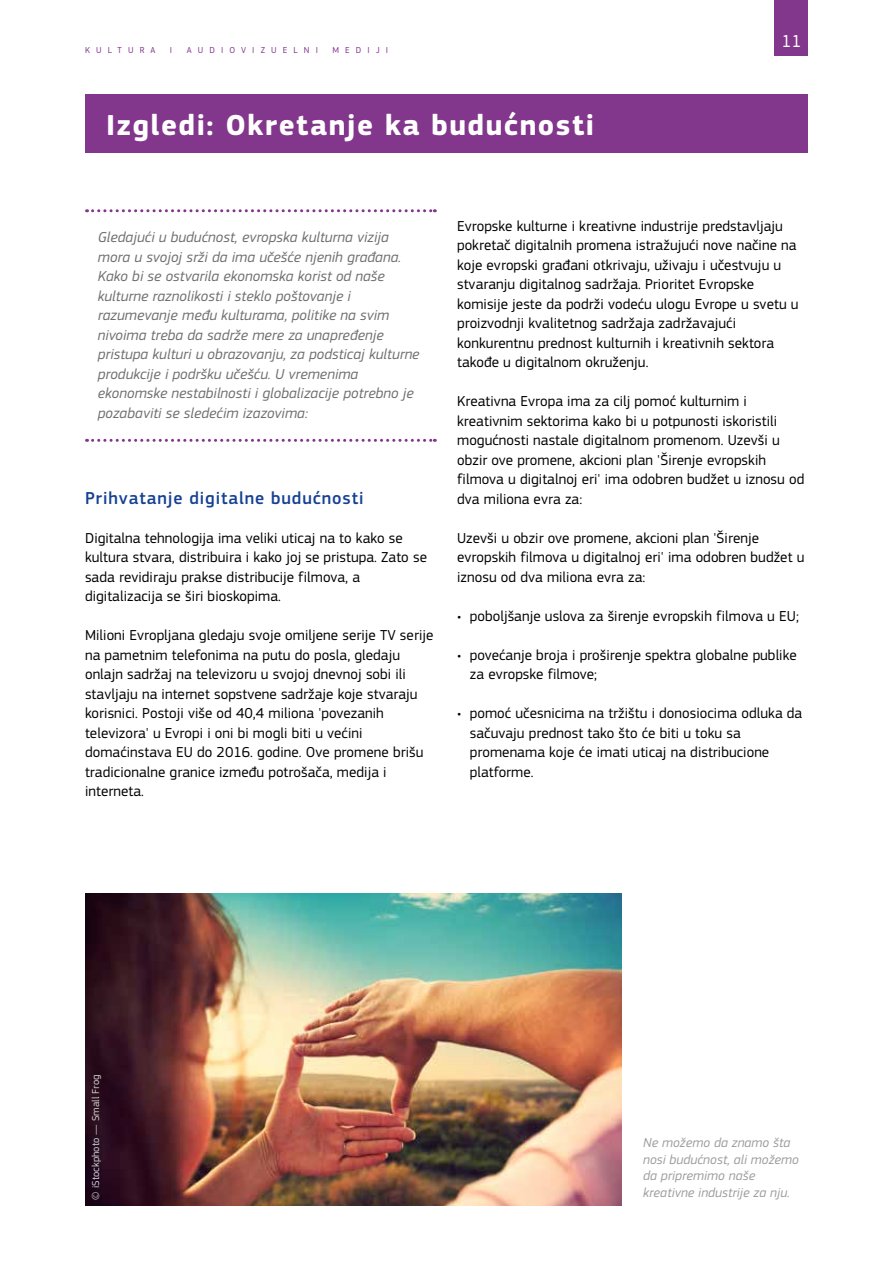
<style>
.page{position:relative;width:893px;height:1263px;background:#fff}
.page>*{position:absolute;margin:0;border:0;box-sizing:border-box;transform-origin:0 0}
.t1{font:700 30px "EC Square Sans Pro";letter-spacing:.05em;color:#fff}
.t2{font:500 18px "EC Square Sans Pro";color:#164194}
.t3{font:18px "EC Square Sans Pro";color:#fff}
.t4{font:15px/19.5px "EC Square Sans Pro";letter-spacing:.005em;color:#000}
.t5{font:italic 15px/19.5px "EC Square Sans Pro";letter-spacing:.005em;color:#706f6f}
.t6{font:italic 13.5px/16.5px "EC Square Sans Pro";letter-spacing:.005em;color:#9d9d9c}
.t7{font:10.5px "EC Square Sans Pro";letter-spacing:.005em;color:#d0d0d0}
.t8{font:9px "EC Square Sans Pro";letter-spacing:.68em;color:#82368c}
</style>
<div class="page">
<div style="left:775px;top:0;width:33px;height:55px;background:#82368c"></div>
<svg style="left:87px;top:209px;width:348px;height:3px"></svg>
<svg style="left:87px;top:439px;width:348px;height:3px"></svg>
<div style="left:85px;top:94px;width:723px;height:59px;background:#82368c"></div>
<img style="left:85px;top:894px;width:537px;height:312px">
<p class="t8" style="left:85px;top:45px;width:72px">Kultura</p>
<p class="t8" style="left:170px;top:45px;width:4px">i</p>
<p class="t8" style="left:187px;top:45px;width:133px">audiovizuelni</p>
<p class="t8" style="left:332px;top:45px;width:57px">mediji</p>
<h1 class="t1" style="left:106px;top:107px;width:489px">Izgledi: Okretanje ka budućnosti</h1>
<p class="t3" style="left:781px;top:30px;width:22px">11</p>
<p class="t5" style="left:98px;top:227px;width:323px">Gledajući u budućnost, evropska kulturna vizija mora u svojoj srži da ima učešće njenih građana.<br>Kako bi se ostvarila ekonomska korist od naše kulturne raznolikosti i steklo poštovanje i razumevanje među kulturama, politike na svim nivoima treba da sadrže mere za unapređenje pristupa kulturi u obrazovanju, za podsticaj kulturne produkcije i podršku učešću. U vremenima ekonomske nestabilnosti i globalizacije potrebno je pozabaviti se sledećim izazovima:</p>
<p class="t2" style="left:85px;top:487px;width:280px">Prihvatanje digitalne budućnosti</p>
<p class="t4" style="left:85px;top:528px;width:343px">Digitalna tehnologija ima veliki uticaj na to kako se kultura stvara, distribuira i kako joj se pristupa. Zato se sada revidiraju prakse distribucije filmova, a digitalizacija se širi bioskopima.</p>
<p class="t4" style="left:85px;top:626px;width:350px">Milioni Evropljana gledaju svoje omiljene serije TV serije na pametnim telefonima na putu do posla, gledaju onlajn sadržaj na televizoru u svojoj dnevnoj sobi ili stavljaju na internet sopstvene sadržaje koje stvaraju korisnici. Postoji više od 40,4 miliona 'povezanih televizora' u Evropi i oni bi mogli biti u većini domaćinstava EU do 2016. godine. Ove promene brišu tradicionalne granice između potrošača, medija i interneta.</p>
<p class="t4" style="left:457px;top:216px;width:343px">Evropske kulturne i kreativne industrije predstavljaju pokretač digitalnih promena istražujući nove načine na koje evropski građani otkrivaju, uživaju i učestvuju u stvaranju digitalnog sadržaja. Prioritet Evropske komisije jeste da podrži vodeću ulogu Evrope u svetu u proizvodnji kvalitetnog sadržaja zadržavajući konkurentnu prednost kulturnih i kreativnih sektora takođe u digitalnom okruženju.</p>
<p class="t4" style="left:457px;top:392px;width:349px">Kreativna Evropa ima za cilj pomoć kulturnim i kreativnim sektorima kako bi u potpunosti iskoristili mogućnosti nastale digitalnom promenom. Uzevši u obzir ove promene, akcioni plan 'Širenje evropskih filmova u digitalnoj eri' ima odobren budžet u iznosu od dva miliona evra za:</p>
<p class="t4" style="left:457px;top:528px;width:349px">Uzevši u obzir ove promene, akcioni plan 'Širenje evropskih filmova u digitalnoj eri' ima odobren budžet u iznosu od dva miliona evra za:</p>
<p class="t4" style="left:457px;top:606px;width:343px">• poboljšanje uslova za širenje evropskih filmova u EU;</p>
<p class="t4" style="left:470px;top:645px;width:328px;text-indent:-13px">• povećanje broja i proširenje spektra globalne publike za evropske filmove;</p>
<p class="t4" style="left:470px;top:704px;width:334px;text-indent:-13px">• pomoć učesnicima na tržištu i donosiocima odluka da sačuvaju prednost tako što će biti u toku sa promenama koje će imati uticaj na distribucione platforme.</p>
<p class="t7" style="left:90px;top:1199px;width:127px;rotate:-90deg">© iStockphoto — Small Frog</p>
<p class="t6" style="left:643px;top:1135px;width:157px">Ne možemo da znamo šta nosi budućnost, ali možemo da pripremimo naše</p>
<p class="t6" style="left:643px;top:1184px;width:148px">kreativne industrije za nju.</p>
</div>
